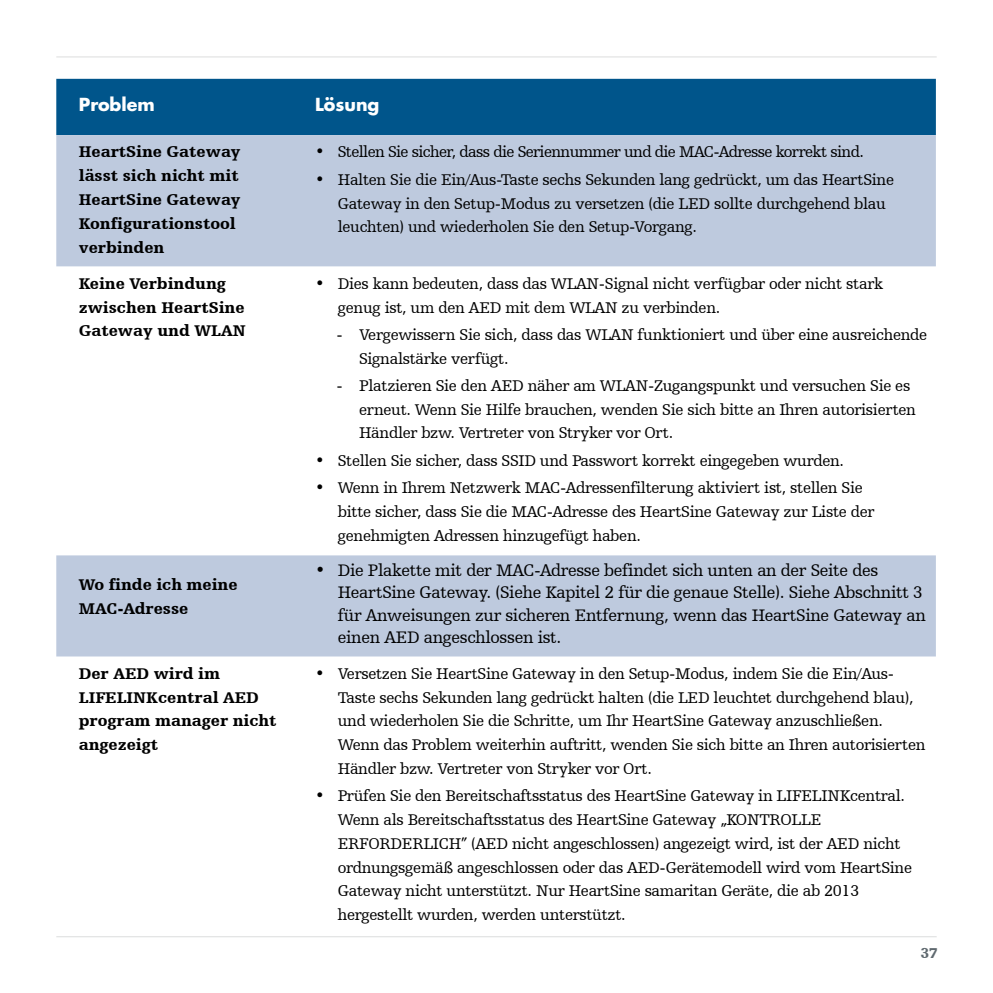
<style>
.page{position:relative;width:993px;height:993px;background:#fff}
.page>*{position:absolute;margin:0;border:0;box-sizing:border-box;transform-origin:0 0}
.Troubleshooting_bull{font:17.5px/22.5px "Humanist Slabserif 712 BT";letter-spacing:-.02em;color:#000}
.t1{font:700 17.5px "Futura Std";color:#fff}
.Troubleshooting_bull-2{font:16.25px/23.8px "Humanist Slabserif 712 BT";letter-spacing:-.02em;color:#000}
.Troubleshooting_sub{font:900 16.25px/23.8px "Humanist Slabserif 712 BT";color:#000}
.Troubleshooting_bull-3{font:16.25px "Humanist Slabserif 712 BT";letter-spacing:-.04em;color:#000}
.t2{font:900 15px "Humanist Slabserif 712 BT";color:#5f696f}
.s1{font-weight:900}
</style>
<div class="page">
<hr style="left:56px;top:935px;width:880px;height:2px;background:#e3e4e4">
<hr style="left:56px;top:56px;width:880px;height:2px;background:#e3e4e4">
<div style="left:56px;top:79px;width:879px;height:56px;background:#00558b"></div>
<svg style="left:56px;top:135px;width:879px;height:521px"></svg>
<p class="t1" style="left:79px;top:93px;width:77px">Problem</p>
<p class="t1" style="left:315px;top:93px;width:66px">Lösung</p>
<p class="Troubleshooting_sub" style="left:79px;top:140px;width:163px">HeartSine Gateway lässt sich nicht mit<br>HeartSine Gateway<br>Konfigurationstool verbinden</p>
<p class="Troubleshooting_bull-3" style="left:315px;top:142px;width:550px"><span class="s1">•</span> Stellen Sie sicher, dass die Seriennummer und die MAC-Adresse korrekt sind.</p>
<p class="Troubleshooting_bull-2" style="left:338px;top:167px;width:557px;text-indent:-22px"><span class="s1">•</span> Halten Sie die Ein/Aus-Taste sechs Sekunden lang gedrückt, um das HeartSine<br>Gateway in den Setup-Modus zu versetzen (die LED sollte durchgehend blau leuchten) und wiederholen Sie den Setup-Vorgang.</p>
<p class="Troubleshooting_sub" style="left:79px;top:271px;width:168px">Keine Verbindung zwischen HeartSine<br>Gateway und WLAN</p>
<p class="Troubleshooting_bull-2" style="left:338px;top:271px;width:547px;text-indent:-22px"><span class="s1">•</span> Dies kann bedeuten, dass das WLAN-Signal nicht verfügbar oder nicht stark genug ist, um den AED mit dem WLAN zu verbinden.</p>
<p class="Troubleshooting_bull-2" style="left:359px;top:322px;width:569px;text-indent:-22px">- Vergewissern Sie sich, dass das WLAN funktioniert und über eine ausreichende<br>Signalstärke verfügt.</p>
<p class="Troubleshooting_bull-2" style="left:359px;top:373px;width:558px;text-indent:-22px">- Platzieren Sie den AED näher am WLAN-Zugangspunkt und versuchen Sie es erneut. Wenn Sie Hilfe brauchen, wenden Sie sich bitte an Ihren autorisierten<br>Händler bzw. Vertreter von Stryker vor Ort.</p>
<p class="Troubleshooting_bull-2" style="left:315px;top:448px;width:530px"><span class="s1">•</span> Stellen Sie sicher, dass SSID und Passwort korrekt eingegeben wurden.</p>
<p class="Troubleshooting_bull-2" style="left:338px;top:475px;width:538px;text-indent:-22px">• Wenn in Ihrem Netzwerk MAC-Adressenfilterung aktiviert ist, stellen Sie bitte sicher, dass Sie die MAC-Adresse des HeartSine Gateway zur Liste der genehmigten Adressen hinzugefügt haben.</p>
<p class="Troubleshooting_sub" style="left:79px;top:572px;width:160px">Wo finde ich meine<br>MAC-Adresse</p>
<p class="Troubleshooting_bull" style="left:338px;top:558px;width:589px;text-indent:-22px"><span class="s1">•</span> Die Plakette mit der MAC-Adresse befindet sich unten an der Seite des HeartSine Gateway. (Siehe Kapitel 2 für die genaue Stelle). Siehe Abschnitt 3 für Anweisungen zur sicheren Entfernung, wenn das HeartSine Gateway an einen AED angeschlossen ist.</p>
<p class="Troubleshooting_sub" style="left:79px;top:661px;width:199px">Der AED wird im<br>LIFELINKcentral AED program manager nicht angezeigt</p>
<p class="Troubleshooting_bull-2" style="left:338px;top:661px;width:589px;text-indent:-22px"><span class="s1">•</span> Versetzen Sie HeartSine Gateway in den Setup-Modus, indem Sie die Ein/Aus-Taste sechs Sekunden lang gedrückt halten (die LED leuchtet durchgehend blau), und wiederholen Sie die Schritte, um Ihr HeartSine Gateway anzuschließen.<br>Wenn das Problem weiterhin auftritt, wenden Sie sich bitte an Ihren autorisierten Händler bzw. Vertreter von Stryker vor Ort.</p>
<p class="Troubleshooting_bull-2" style="left:338px;top:783px;width:575px;text-indent:-22px"><span class="s1">•</span> Prüfen Sie den Bereitschaftsstatus des HeartSine Gateway in LIFELINKcentral.<br>Wenn als Bereitschaftsstatus des HeartSine Gateway „KONTROLLE ERFORDERLICH” (AED nicht angeschlossen) angezeigt wird, ist der AED nicht ordnungsgemäß angeschlossen oder das AED-Gerätemodell wird vom HeartSine Gateway nicht unterstützt. Nur HeartSine samaritan Geräte, die ab 2013 hergestellt wurden, werden unterstützt.</p>
<p class="t2" style="left:920px;top:943px;width:18px">37</p>
</div>
